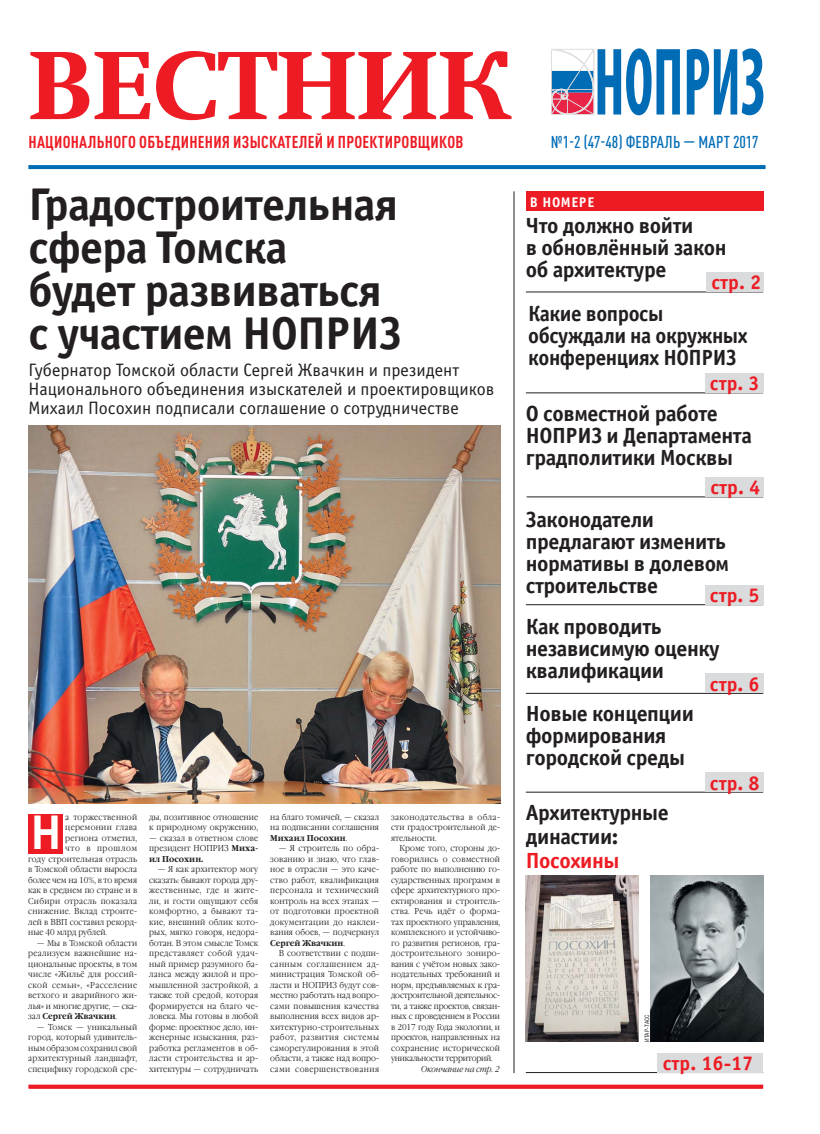
<style>
.page{position:relative;width:820px;height:1134px;background:#fff}
.page>*{position:absolute;margin:0;border:0;box-sizing:border-box;transform-origin:0 0}
.t1{font:93.8px "Swift Extra Bold C";color:#ed1c24}
.t2{font:700 47px "DIN Pro";color:#fff;scale:.95 1}
.t3{font:700 46px/43px "Officina Sans C";letter-spacing:-.02em;color:#231f20}
.t4{font:700 22px/22px "Officina Sans C";letter-spacing:-.02em;color:#231f20}
.t5{font:700 22px/22px "Officina Sans C";letter-spacing:-.02em;color:#231f20;scale:.96 1}
.t6{font:700 22px "Officina Sans C";letter-spacing:-.02em;color:#ed1c24}
.t7{font:700 20px "Officina Sans C";color:#ed1c24}
.t8{font:18px/19px "Officina Sans C";color:#231f20}
.t9{font:700 condensed 17px "DIN Pro";letter-spacing:.015em;color:#ed1c24}
.t10{font:500 condensed 17px "DIN Pro";letter-spacing:.01em;color:#006cb6}
.t11{font:700 14px "Officina Sans C";letter-spacing:.04em;color:#fff}
.t12{font:300 8.5px/10.5px "Garamond C";letter-spacing:.015em;color:#231f20;text-align:justify;scale:.9 1}
.t13{font:300 8.5px "Garamond C";letter-spacing:.035em;color:#231f20;scale:.9 1}
.t14{font:italic 300 8.5px "Garamond C";letter-spacing:-.02em;color:#231f20;scale:.9 1}
.t15{font:300 8.5px "Garamond C";letter-spacing:.075em;color:#231f20;scale:.9 1}
.t16{font:6px "Helios Cond";color:#231f20}
.s1{font-weight:700}
</style>
<div class="page">
<svg style="left:28px;top:1085px;width:735px;height:4px;fill:#ed1c24"></svg>
<hr style="left:513px;top:191px;width:1px;height:882px;background:#231f20">
<svg style="left:28px;top:165px;width:737px;height:4px;fill:#006cb6"></svg>
<svg style="left:551px;top:48px;width:128px;height:68px"></svg>
<svg style="left:686px;top:48px;width:77px;height:67px"></svg>
<div style="left:525px;top:191px;width:238px;height:20px;background:#ed1c24"></div>
<div style="left:28px;top:814px;width:34px;height:40px;background:#ed1c24"></div>
<hr style="left:526px;top:497px;width:237px;height:1px;background:#231f20">
<div style="left:705px;top:477px;width:58px;height:20px;background:#d9dbdc"></div>
<hr style="left:525px;top:292px;width:238px;height:1px;background:#231f20">
<div style="left:706px;top:272px;width:57px;height:20px;background:#d9dbdc"></div>
<hr style="left:525px;top:393px;width:238px;height:1px;background:#231f20">
<div style="left:704px;top:373px;width:59px;height:20px;background:#d9dbdc"></div>
<hr style="left:525px;top:604px;width:238px;height:1px;background:#231f20">
<div style="left:704px;top:585px;width:59px;height:19px;background:#d9dbdc"></div>
<hr style="left:525px;top:693px;width:238px;height:1px;background:#231f20">
<div style="left:704px;top:673px;width:59px;height:20px;background:#d9dbdc"></div>
<hr style="left:525px;top:792px;width:238px;height:1px;background:#231f20">
<div style="left:704px;top:772px;width:59px;height:20px;background:#d9dbdc"></div>
<hr style="left:525px;top:1072px;width:238px;height:1px;background:#231f20">
<div style="left:657px;top:1053px;width:106px;height:19px;background:#d9dbdc"></div>
<img style="left:28px;top:425px;width:472px;height:378px">
<img style="left:650px;top:875px;width:113px;height:166px">
<img style="left:525px;top:875px;width:113px;height:166px">
<h1 class="t1" style="left:28px;top:30px;width:484px">ВЕСТНИК</h1>
<h3 class="t9" style="left:29px;top:132px;width:436px">НАЦИОНАЛЬНОГО ОБЪЕДИНЕНИЯ ИЗЫСКАТЕЛЕЙ И ПРОЕКТИРОВЩИКОВ</h3>
<h3 class="t10" style="left:550px;top:132px;width:209px">№1-2 (47-48) ФЕВРАЛЬ — МАРТ 2017</h3>
<h3 class="t3" style="left:28px;top:188px;width:375px">Градостроительная сфера Томска будет развиваться с участием НОПРИЗ</h3>
<h3 class="t8" style="left:28px;top:361px;width:467px">Губернатор Томской области Сергей Жвачкин и президент<br>Национального объединения изыскателей и проектировщиков<br>Михаил Посохин подписали соглашение о сотрудничестве</h3>
<p class="t13" style="left:65px;top:812px;width:81px">а торжественной</p>
<p class="t13" style="left:65px;top:822px;width:81px">церемонии глава</p>
<p class="t12" style="left:65px;top:832px;width:81px">региона отметил,</p>
<p class="t15" style="left:65px;top:843px;width:81px">что в прошлом</p>
<p class="t12" style="left:28px;top:853px;width:122px">году строительная отрасль</p>
<p class="t12" style="left:28px;top:864px;width:122px">в Томской области выросла</p>
<p class="t12" style="left:28px;top:874px;width:122px">более чем на 10%, в то время</p>
<p class="t12" style="left:28px;top:885px;width:122px">как в среднем по стране и в</p>
<p class="t13" style="left:28px;top:896px;width:122px">Сибири отрасль показала</p>
<p class="t12" style="left:28px;top:906px;width:122px">снижение. Вклад строите-</p>
<p class="t12" style="left:28px;top:916px;width:122px">лей в ВВП составил рекорд-</p>
<p class="t12" style="left:28px;top:927px;width:89px">ные 40 млрд рублей.</p>
<p class="t12" style="left:28px;top:937px;width:122px;text-indent:9px">— Мы в Томской области реализуем важнейшие на&shy;циональные проекты, в том числе «Жильё для россий&shy;ской семьи», «Расселение ветхого и аварийного жи&shy;лья» и многие другие, — ска&shy;зал <span class="s1">Сергей Жвачкин</span>.</p>
<p class="t12" style="left:28px;top:1021px;width:122px;text-indent:9px">— Томск — уникальный город, который удивитель&shy;ным образом сохранил свой архитектурный ландшафт, специфику городской сре-</p>
<h2 class="t2" style="left:31px;top:806px;width:34px">Н</h2>
<p class="t12" style="left:149px;top:811px;width:122px">ды, позитивное отношение к природному окружению,</p>
<p class="t12" style="left:149px;top:832px;width:122px">— сказал в ответном слове президент НОПРИЗ <span class="s1">Миха&shy;ил Посохин.</span></p>
<p class="t12" style="left:149px;top:864px;width:122px;text-indent:9px">— Я как архитектор могу сказать: бывают города дру&shy;жественные, где и жите&shy;ли, и гости ощущают себя комфортно, а бывают та&shy;кие, внешний облик кото&shy;рых, мягко говоря, недора&shy;ботан. В этом смысле Томск представляет собой удач&shy;ный пример разумного ба&shy;ланса между жилой и про&shy;мышленной застройкой, а также той средой, которая формируется на благо че&shy;ловека. Мы готовы в любой форме: проектное дело, ин&shy;женерные изыскания, раз&shy;работка регламентов в об&shy;ласти строительства и ар&shy;хитектуры — сотрудничать</p>
<p class="t12" style="left:270px;top:811px;width:122px">на благо томичей, — сказал на подписании соглашения <span class="s1">Михаил Посохин</span>.</p>
<p class="t12" style="left:270px;top:843px;width:122px;text-indent:9px">— Я строитель по обра&shy;зованию и знаю, что глав&shy;ное в отрасли — это каче&shy;ство работ, квалификация персонала и технический контроль на всех этапах — от подготовки проектной документации до наклеи&shy;вания обоев, — подчеркнул <span class="s1">Сергей Жвачкин</span>.</p>
<p class="t12" style="left:270px;top:948px;width:122px;text-indent:9px">В соответствии с подпи&shy;санным соглашением ад&shy;министрация Томской об&shy;ласти и НОПРИЗ будут сов&shy;местно работать над вопро&shy;сами повышения качества выполнения всех видов ар&shy;хитектурно-строительных работ, развития системы саморегулирования в этой области, а также над вопро&shy;сами совершенствования</p>
<p class="t12" style="left:391px;top:811px;width:122px">законодательства в обла&shy;сти градостроительной де&shy;ятельности.</p>
<p class="t12" style="left:391px;top:843px;width:122px;text-indent:9px">Кроме того, стороны до&shy;говорились о совместной работе по выполнению го&shy;сударственных программ в сфере архитектурного про&shy;ектирования и строитель&shy;ства. Речь идёт о форма&shy;тах проектного управления, комплексного и устойчиво&shy;го развития регионов, гра&shy;достроительного зониро&shy;вания с учётом новых зако&shy;нодательных требований и норм, предъявляемых к гра&shy;достроительной деятельнос&shy;ти, а также проектов, связан&shy;ных с проведением в России в 2017 году Года экологии, и проектов, направленных на сохранение исторической уникальности территорий.</p>
<p class="t14" style="left:421px;top:1064px;width:89px">Окончание на стр. 2</p>
<h3 class="t11" style="left:529px;top:197px;width:66px">В НОМЕРЕ</h3>
<h3 class="t4" style="left:525px;top:217px;width:202px">Что должно войти<br>в обновлённый закон об архитектуре</h3>
<h3 class="t5" style="left:528px;top:305px;width:230px">Какие вопросы обсуждали на окружных конференциях НОПРИЗ</h3>
<h3 class="t7" style="left:711px;top:275px;width:51px">стр. 2</h3>
<h3 class="t7" style="left:709px;top:376px;width:51px">стр. 3</h3>
<h3 class="t4" style="left:525px;top:406px;width:227px">О совместной работе<br>НОПРИЗ и Департамента градполитики Москвы</h3>
<h3 class="t7" style="left:710px;top:480px;width:51px">стр. 4</h3>
<h3 class="t4" style="left:525px;top:511px;width:205px">Законодатели предлагают изменить нормативы в долевом строительстве</h3>
<h3 class="t7" style="left:709px;top:588px;width:51px">стр. 5</h3>
<h3 class="t4" style="left:525px;top:618px;width:195px">Как проводить независимую оценку квалификации</h3>
<h3 class="t7" style="left:709px;top:677px;width:51px">стр. 6</h3>
<h3 class="t4" style="left:525px;top:705px;width:169px">Новые концепции формирования городской среды</h3>
<h3 class="t4" style="left:525px;top:803px;width:144px;line-height:24px">Архитектурные династии:</h3>
<h3 class="t6" style="left:525px;top:852px;width:95px">Посохины</h3>
<h3 class="t7" style="left:709px;top:775px;width:51px">стр. 8</h3>
<p class="t16" style="left:643px;top:1042px;width:29px;rotate:-90deg">ИТАР-ТАСС</p>
<h3 class="t7" style="left:662px;top:1056px;width:92px">стр. 16-17</h3>
</div>
